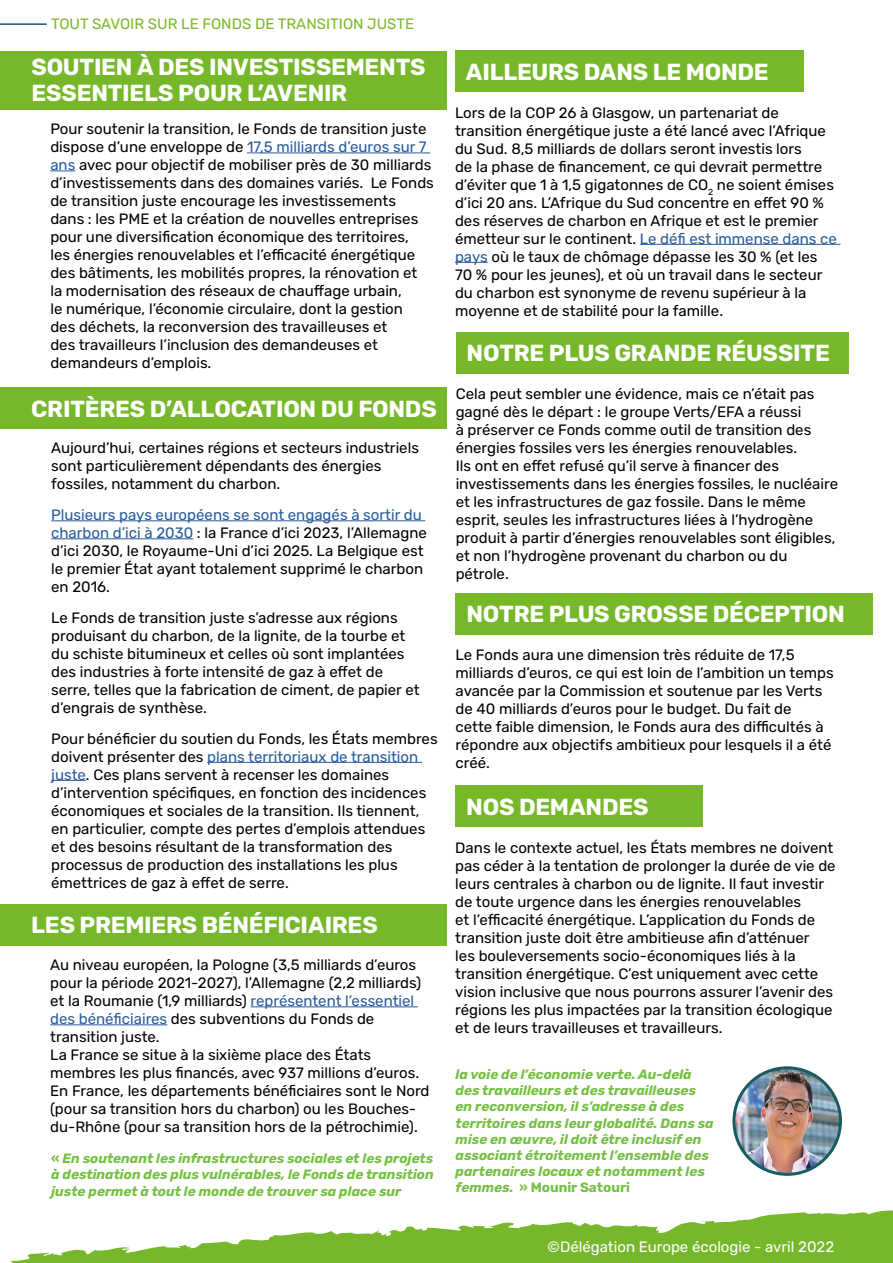
<style>
.page{position:relative;width:893px;height:1263px;background:#fff}
.page>*{position:absolute;margin:0;border:0;box-sizing:border-box;transform-origin:0 0}
.t1{font:700 23.25px/25.5px "Rubik";letter-spacing:-.01em;color:#fff}
.t2{font:15px/18px "Rubik";color:#000}
.t3{font:15px "Rubik";color:#7db928}
.t4{font:15px "Rubik";color:#fff}
.t5{font:italic 700 13.5px/16.2px "Rubik";color:#75c043}
.s1{color:#275b9b}
.s2{font-style:normal}
</style>
<div class="page">
<svg style="left:10px;top:1210px;width:883px;height:53px"></svg>
<svg style="left:270px;top:1219px;width:623px;height:44px;background:#8ac24a"></svg>
<hr style="left:0;top:23px;width:47px;height:2px;background:#175c60">
<hr style="left:51px;top:520px;width:374px;height:1px;background:#275b9b">
<hr style="left:51px;top:538px;width:142px;height:1px;background:#275b9b">
<hr style="left:207px;top:762px;width:215px;height:1px;background:#275b9b">
<hr style="left:51px;top:780px;width:35px;height:1px;background:#275b9b">
<div style="left:0;top:51px;width:447px;height:58px;background:#76b82a"></div>
<hr style="left:247px;top:153px;width:183px;height:1px;background:#275b9b">
<svg style="left:50px;top:171px;width:25px;height:1px"></svg>
<img style="left:734px;top:1068px;width:106px;height:106px;border-radius:53px">
<div style="left:732px;top:1066px;width:110px;height:110px;border:3px solid #175c60;border-radius:50%"></div>
<div style="left:0;top:387px;width:447px;height:42px;background:#76b82a"></div>
<hr style="left:251px;top:1006px;width:167px;height:1px;background:#275b9b">
<hr style="left:50px;top:1024px;width:117px;height:1px;background:#275b9b">
<div style="left:455px;top:50px;width:349px;height:42px;background:#76b82a"></div>
<hr style="left:640px;top:244px;width:200px;height:1px;background:#275b9b">
<hr style="left:455px;top:262px;width:33px;height:1px;background:#275b9b">
<div style="left:456px;top:332px;width:392px;height:42px;background:#76b82a"></div>
<div style="left:456px;top:593px;width:417px;height:42px;background:#76b82a"></div>
<div style="left:0;top:904px;width:447px;height:41px;background:#76b82a"></div>
<div style="left:456px;top:785px;width:247px;height:42px;background:#76b82a"></div>
<p class="t3" style="left:51px;top:15px;width:365px">TOUT SAVOIR SUR LE FONDS DE TRANSITION JUSTE</p>
<h1 class="t1" style="left:31px;top:55px;width:396px">SOUTIEN À DES INVESTISSEMENTS<br>ESSENTIELS POUR L’AVENIR</h1>
<p class="t2" style="left:50px;top:120px;width:385px">Pour soutenir la transition, le Fonds de transition juste dispose d’une enveloppe de <span class="s1">17,5 milliards d’euros sur 7 ans</span> avec pour objectif de mobiliser près de 30 milliards d’investissements dans des domaines variés. Le Fonds de transition juste encourage les investissements<br>dans : les PME et la création de nouvelles entreprises pour une diversification économique des territoires,<br>les énergies renouvelables et l’efficacité énergétique des bâtiments, les mobilités propres, la rénovation et<br>la modernisation des réseaux de chauffage urbain,<br>le numérique, l’économie circulaire, dont la gestion<br>des déchets, la reconversion des travailleuses et<br>des travailleurs l’inclusion des demandeuses et demandeurs d’emplois.</p>
<h1 class="t1" style="left:31px;top:396px;width:407px">CRITÈRES D’ALLOCATION DU FONDS</h1>
<p class="t2" style="left:51px;top:439px;width:369px">Aujourd’hui, certaines régions et secteurs industriels sont particulièrement dépendants des énergies fossiles, notamment du charbon.</p>
<p class="t2" style="left:51px;top:506px;width:377px"><span class="s1">Plusieurs pays européens se sont engagés à sortir du charbon d’ici à 2030</span> : la France d’ici 2023, l’Allemagne d’ici 2030, le Royaume-Uni d’ici 2025. La Belgique est le premier État ayant totalement supprimé le charbon en 2016.</p>
<p class="t2" style="left:51px;top:609px;width:370px">Le Fonds de transition juste s’adresse aux régions produisant du charbon, de la lignite, de la tourbe et du schiste bitumineux et celles où sont implantées des industries à forte intensité de gaz à effet de serre, telles que la fabrication de ciment, de papier et d’engrais de synthèse.</p>
<p class="t2" style="left:51px;top:730px;width:388px">Pour bénéficier du soutien du Fonds, les États membres doivent présenter des <span class="s1">plans territoriaux de transition juste</span>. Ces plans servent à recenser les domaines d’intervention spécifiques, en fonction des incidences économiques et sociales de la transition. Ils tiennent, en particulier, compte des pertes d’emplois attendues et des besoins résultant de la transformation des processus de production des installations les plus émettrices de gaz à effet de serre.</p>
<h1 class="t1" style="left:31px;top:913px;width:348px">LES PREMIERS BÉNÉFICIAIRES</h1>
<p class="t2" style="left:50px;top:956px;width:381px">Au niveau européen, la Pologne (3,5 milliards d’euros pour la période 2021-2027), l’Allemagne (2,2 milliards) et la Roumanie (1,9 milliards) <span class="s1">représentent l’essentiel des bénéficiaires</span> des subventions du Fonds de transition juste.<br>La France se situe à la sixième place des États membres les plus financés, avec 937 millions d’euros.<br>En France, les départements bénéficiaires sont le Nord (pour sa transition hors du charbon) ou les Bouches&shy;du-Rhône (pour sa transition hors de la pétrochimie).</p>
<p class="t5" style="left:51px;top:1151px;width:384px;text-align:justify"><span class="s2">«</span> En soutenant les infrastructures sociales et les projets à destination des plus vulnérables, le Fonds de transition juste permet à tout le monde de trouver sa place sur</p>
<h1 class="t1" style="left:466px;top:59px;width:304px">AILLEURS DANS LE MONDE</h1>
<p class="t2" style="left:455px;top:104px;width:383px">Lors de la COP 26 à Glasgow, un partenariat de transition énergétique juste a été lancé avec l’Afrique du Sud. 8,5 milliards de dollars seront investis lors<br>de la phase de financement, ce qui devrait permettre d’éviter que 1 à 1,5 gigatonnes de CO<sub>2</sub> ne soient émises d’ici 20 ans. L’Afrique du Sud concentre en effet 90 % des réserves de charbon en Afrique et est le premier émetteur sur le continent. <span class="s1">Le défi est immense dans ce pays</span> où le taux de chômage dépasse les 30 % (et les 70 % pour les jeunes), et où un travail dans le secteur du charbon est synonyme de revenu supérieur à la moyenne et de stabilité pour la famille.</p>
<h1 class="t1" style="left:467px;top:341px;width:365px">NOTRE PLUS GRANDE RÉUSSITE</h1>
<p class="t2" style="left:456px;top:385px;width:384px">Cela peut sembler une évidence, mais ce n’était pas gagné dès le départ : le groupe Verts/EFA a réussi<br>à préserver ce Fonds comme outil de transition des énergies fossiles vers les énergies renouvelables.<br>Ils ont en effet refusé qu’il serve à financer des investissements dans les énergies fossiles, le nucléaire et les infrastructures de gaz fossile. Dans le même esprit, seules les infrastructures liées à l’hydrogène produit à partir d’énergies renouvelables sont éligibles, et non l’hydrogène provenant du charbon ou du pétrole.</p>
<h1 class="t1" style="left:466px;top:602px;width:380px">NOTRE PLUS GROSSE DÉCEPTION</h1>
<p class="t2" style="left:455px;top:646px;width:380px">Le Fonds aura une dimension très réduite de 17,5 milliards d’euros, ce qui est loin de l’ambition un temps avancée par la Commission et soutenue par les Verts de 40 milliards d’euros pour le budget. Du fait de<br>cette faible dimension, le Fonds aura des difficultés à répondre aux objectifs ambitieux pour lesquels il a été créé.</p>
<h1 class="t1" style="left:466px;top:794px;width:184px">NOS DEMANDES</h1>
<p class="t2" style="left:455px;top:839px;width:382px">Dans le contexte actuel, les États membres ne doivent pas céder à la tentation de prolonger la durée de vie de leurs centrales à charbon ou de lignite. Il faut investir de toute urgence dans les énergies renouvelables<br>et l’efficacité énergétique. L’application du Fonds de transition juste doit être ambitieuse afin d’atténuer<br>les bouleversements socio-économiques liés à la transition énergétique. C’est uniquement avec cette vision inclusive que nous pourrons assurer l’avenir des régions les plus impactées par la transition écologique et de leurs travailleuses et travailleurs.</p>
<p class="t5" style="left:456px;top:1066px;width:259px">la voie de l’économie verte. Au-delà des travailleurs et des travailleuses en reconversion, il s’adresse à des territoires dans leur globalité. Dans sa mise en œuvre, il doit être inclusif en associant étroitement l’ensemble des partenaires locaux et notamment les femmes. <span class="s2">» Mounir Satouri</span></p>
<p class="t4" style="left:548px;top:1238px;width:288px">©Délégation Europe écologie - avril 2022</p>
</div>
